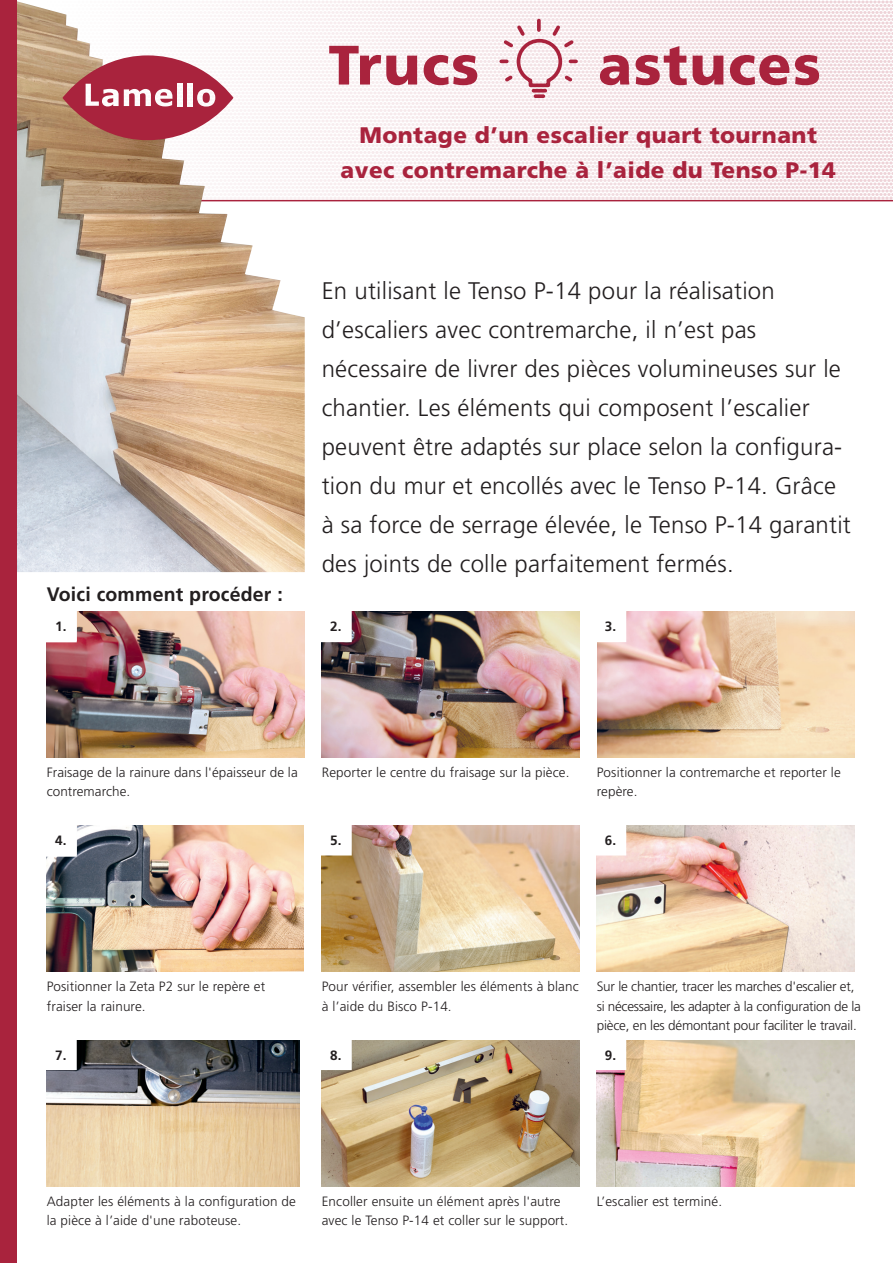
<style>
.page{position:relative;width:893px;height:1263px;background:#fff}
.page>*{position:absolute;margin:0;border:0;box-sizing:border-box;transform-origin:0 0}
.Titel{font:900 55.5px "Frutiger LT Pro";letter-spacing:.03em;color:#a9233d}
.Text_gross{font:300 24px/39px "Frutiger LT Pro";letter-spacing:.01em;color:#231f20}
.Untertitel{font:900 22.5px/34.5px "Frutiger LT Pro";letter-spacing:.02em;color:#a9233d;text-align:center}
.Untertitel-klein{font:700 19.5px "Frutiger LT Pro";letter-spacing:.01em;color:#231f20}
.Text{font:300 13.5px/19.5px "Frutiger LT Pro";letter-spacing:.01em;color:#231f20}
.Text-2{font:300 13.5px/19.5px "Frutiger LT Pro";letter-spacing:-.015em;color:#231f20}
._1__Text{font:700 13.5px "Frutiger LT Pro";color:#231f20}
</style>
<div class="page">
<hr style="left:46px;top:200px;width:847px;height:1px;background:#a9233d">
<img style="left:17px;top:200px;width:288px;height:372px">
<img style="left:47px;top:611px;width:258px;height:146px">
<img style="left:322px;top:611px;width:258px;height:146px">
<img style="left:598px;top:611px;width:257px;height:146px">
<img style="left:47px;top:825px;width:257px;height:147px">
<img style="left:322px;top:825px;width:258px;height:147px">
<img style="left:597px;top:825px;width:258px;height:147px">
<div style="left:45px;top:824px;width:32px;height:33px;border:3px solid #fff"></div>
<div style="left:47px;top:825px;width:28px;height:29px;background:#fff"></div>
<div style="left:47px;top:611px;width:28px;height:29px;background:#fff"></div>
<div style="left:322px;top:611px;width:28px;height:30px;background:#fff"></div>
<div style="left:322px;top:825px;width:28px;height:29px;background:#fff"></div>
<div style="left:596px;top:611px;width:29px;height:30px;background:#fff"></div>
<div style="left:596px;top:825px;width:29px;height:29px;background:#fff"></div>
<img style="left:47px;top:1040px;width:253px;height:146px">
<img style="left:322px;top:1040px;width:258px;height:146px">
<img style="left:597px;top:1040px;width:258px;height:146px">
<div style="left:47px;top:1040px;width:28px;height:28px;background:#fff"></div>
<div style="left:322px;top:1040px;width:28px;height:28px;background:#fff"></div>
<div style="left:596px;top:1040px;width:29px;height:28px;background:#fff"></div>
<svg style="left:17px;top:0;width:876px;height:200px"></svg>
<div style="left:0;top:0;width:17px;height:1263px;background:#a9233d"></div>
<svg style="left:501px;top:21px;width:76px;height:77px"></svg>
<p class="Titel" style="left:328px;top:32px;width:152px">Trucs</p>
<p class="Titel" style="left:598px;top:32px;width:224px">astuces</p>
<p class="Untertitel" style="left:341px;top:118px;width:497px">Montage d’un escalier quart tournant avec contremarche à l’aide du Tenso P-14</p>
<p class="Untertitel-klein" style="left:47px;top:583px;width:238px">Voici comment procéder :</p>
<p class="Text_gross" style="left:322px;top:271px;width:531px">En utilisant le Tenso P-14 pour la réalisation d’escaliers avec contremarche, il n’est pas nécessaire de livrer des pièces volumineuses sur le chantier. Les éléments qui composent l’escalier peuvent être adaptés sur place selon la configura&shy;tion du mur et encollés avec le Tenso P-14. Grâce à sa force de serrage élevée, le Tenso P-14 garantit des joints de colle parfaitement fermés.</p>
<p class="_1__Text" style="left:55px;top:618px;width:13px">1.</p>
<p class="_1__Text" style="left:330px;top:618px;width:13px">2.</p>
<p class="_1__Text" style="left:605px;top:618px;width:13px">3.</p>
<p class="Text" style="left:322px;top:762px;width:249px">Reporter le centre du fraisage sur la pièce.</p>
<p class="Text" style="left:47px;top:762px;width:253px">Fraisage de la rainure dans l'épaisseur de la contremarche.</p>
<p class="Text" style="left:597px;top:762px;width:246px">Positionner la contremarche et reporter le repère.</p>
<p class="_1__Text" style="left:55px;top:832px;width:13px">1.</p>
<p class="_1__Text" style="left:55px;top:832px;width:9px">4</p>
<p class="_1__Text" style="left:330px;top:832px;width:13px">5.</p>
<p class="_1__Text" style="left:605px;top:832px;width:13px">6.</p>
<p class="Text" style="left:47px;top:977px;width:220px">Positionner la Zeta P2 sur le repère et fraiser la rainure.</p>
<p class="Text" style="left:322px;top:977px;width:259px">Pour vérifier, assembler les éléments à blanc à l’aide du Bisco P-14.</p>
<p class="Text-2" style="left:597px;top:977px;width:266px">Sur le chantier, tracer les marches d'escalier et, si nécessaire, les adapter à la configuration de la pièce, en les démontant pour faciliter le travail.</p>
<p class="_1__Text" style="left:55px;top:1047px;width:13px">7.</p>
<p class="_1__Text" style="left:330px;top:1047px;width:13px">8.</p>
<p class="_1__Text" style="left:605px;top:1047px;width:13px">9.</p>
<p class="Text" style="left:47px;top:1191px;width:251px">Adapter les éléments à la configuration de</p>
<p class="Text" style="left:597px;top:1191px;width:127px">L’escalier est terminé.</p>
<p class="Text" style="left:47px;top:1211px;width:196px">la pièce à l’aide d'une raboteuse.</p>
<p class="Text" style="left:322px;top:1191px;width:248px">Encoller ensuite un élément après l'autre avec le Tenso P-14 et coller sur le support.</p>
</div>
